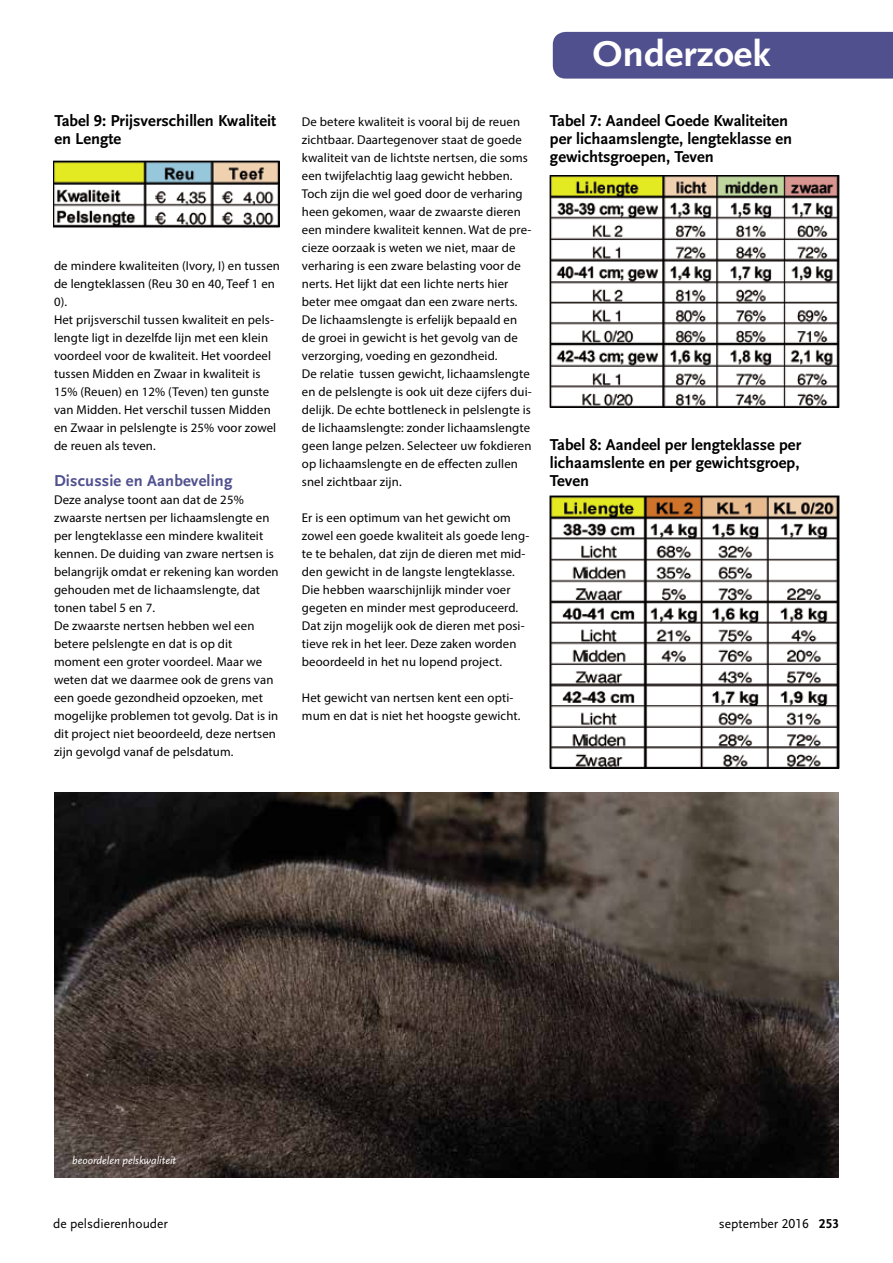
<style>
.page{position:relative;width:893px;height:1263px;background:#fff}
.page>*{position:absolute;margin:0;border:0;box-sizing:border-box;transform-origin:0 0}
.t1{font:37.5px "Scala Sans Bold LF";color:#fff;scale:1.05 1}
.t2{font:16.5px/18px "Scala Sans Bold LF";color:#000}
.t3{font:16.5px "Scala Sans Bold LF";letter-spacing:.01em;color:#50508f}
.t4{font:13.5px "Scala Sans Regular LF";color:#000}
.t5{font:12.75px/18px "Myriad Pro";letter-spacing:.01em;color:#000}
.t6{font:11.25px "Scala Sans Regular LF Italic";letter-spacing:-.005em;color:#fff}
.s1{font-family:"Scala Sans Bold LF"}
</style>
<div class="page">
<img style="left:54px;top:792px;width:785px;height:386px">
<img style="left:552px;top:177px;width:285px;height:228px">
<div style="left:550px;top:175px;width:289px;height:232px;border:1px solid #000"></div>
<img style="left:552px;top:498px;width:285px;height:268px">
<div style="left:550px;top:496px;width:289px;height:272px;border:1px solid #000"></div>
<img style="left:55px;top:163px;width:222px;height:62px">
<div style="left:53px;top:161px;width:226px;height:66px;border:1px solid #000"></div>
<div style="left:553px;top:32px;width:340px;height:47px;background:#50508f"></div>
<p class="t2" style="left:54px;top:112px;width:223px">Tabel 9: Prijsverschillen Kwaliteit en Lengte</p>
<p class="t5" style="left:54px;top:257px;width:227px">de mindere kwaliteiten (Ivory, I) en tussen de lengteklassen (Reu 30 en 40, Teef 1 en 0).<br>Het prijsverschil tussen kwaliteit en pels&shy;lengte ligt in dezelfde lijn met een klein voordeel voor de kwaliteit. Het voordeel tussen Midden en Zwaar in kwaliteit is 15% (Reuen) en 12% (Teven) ten gunste van Midden. Het verschil tussen Midden en Zwaar in pelslengte is 25% voor zowel de reuen als teven.</p>
<p class="t3" style="left:54px;top:472px;width:180px">Discussie en Aanbeveling</p>
<p class="t5" style="left:54px;top:491px;width:226px">Deze analyse toont aan dat de 25% zwaarste nertsen per lichaamslengte en per lengteklasse een mindere kwaliteit kennen. De duiding van zware nertsen is belangrijk omdat er rekening kan worden gehouden met de lichaamslengte, dat tonen tabel 5 en 7.<br>De zwaarste nertsen hebben wel een betere pelslengte en dat is op dit moment een groter voordeel. Maar we weten dat we daarmee ook de grens van een goede gezondheid opzoeken, met mogelijke problemen tot gevolg. Dat is in dit project niet beoordeeld, deze nertsen zijn gevolgd vanaf de pelsdatum.</p>
<h1 class="t1" style="left:593px;top:34px;width:171px">Onderzoek</h1>
<p class="t5" style="left:302px;top:113px;width:231px">De betere kwaliteit is vooral bij de reuen zichtbaar. Daartegenover staat de goede kwaliteit van de lichtste nertsen, die soms een twijfelachtig laag gewicht hebben.<br>Toch zijn die wel goed door de verharing heen gekomen, waar de zwaarste dieren een mindere kwaliteit kennen. Wat de pre&shy;cieze oorzaak is weten we niet, maar de verharing is een zware belasting voor de nerts. Het lijkt dat een lichte nerts hier beter mee omgaat dan een zware nerts.<br>De lichaamslengte is erfelijk bepaald en de groei in gewicht is het gevolg van de verzorging, voeding en gezondheid.<br>De relatie tussen gewicht, lichaamslengte en de pelslengte is ook uit deze cijfers dui&shy;delijk. De echte bottleneck in pelslengte is de lichaamslengte: zonder lichaamslengte geen lange pelzen. Selecteer uw fokdieren op lichaamslengte en de effecten zullen snel zichtbaar zijn.</p>
<p class="t5" style="left:302px;top:509px;width:229px">Er is een optimum van het gewicht om zowel een goede kwaliteit als goede leng&shy;te te behalen, dat zijn de dieren met mid&shy;den gewicht in de langste lengteklasse.<br>Die hebben waarschijnlijk minder voer gegeten en minder mest geproduceerd.<br>Dat zijn mogelijk ook de dieren met posi&shy;tieve rek in het leer. Deze zaken worden beoordeeld in het nu lopend project.</p>
<p class="t5" style="left:302px;top:689px;width:220px">Het gewicht van nertsen kent een opti&shy;mum en dat is niet het hoogste gewicht.</p>
<p class="t2" style="left:550px;top:112px;width:244px">Tabel 7: Aandeel Goede Kwaliteiten per lichaamslengte, lengteklasse en gewichtsgroepen, Teven</p>
<p class="t2" style="left:550px;top:436px;width:253px;text-align:justify">Tabel 8: Aandeel per lengteklasse per lichaamslente en per gewichtsgroep, Teven</p>
<p class="t6" style="left:72px;top:1154px;width:105px">beoordelen pelskwaliteit</p>
<p class="t4" style="left:53px;top:1216px;width:116px">de pelsdierenhouder</p>
<p class="t4" style="left:719px;top:1216px;width:122px">september 2016 <span class="s1">253</span></p>
</div>
